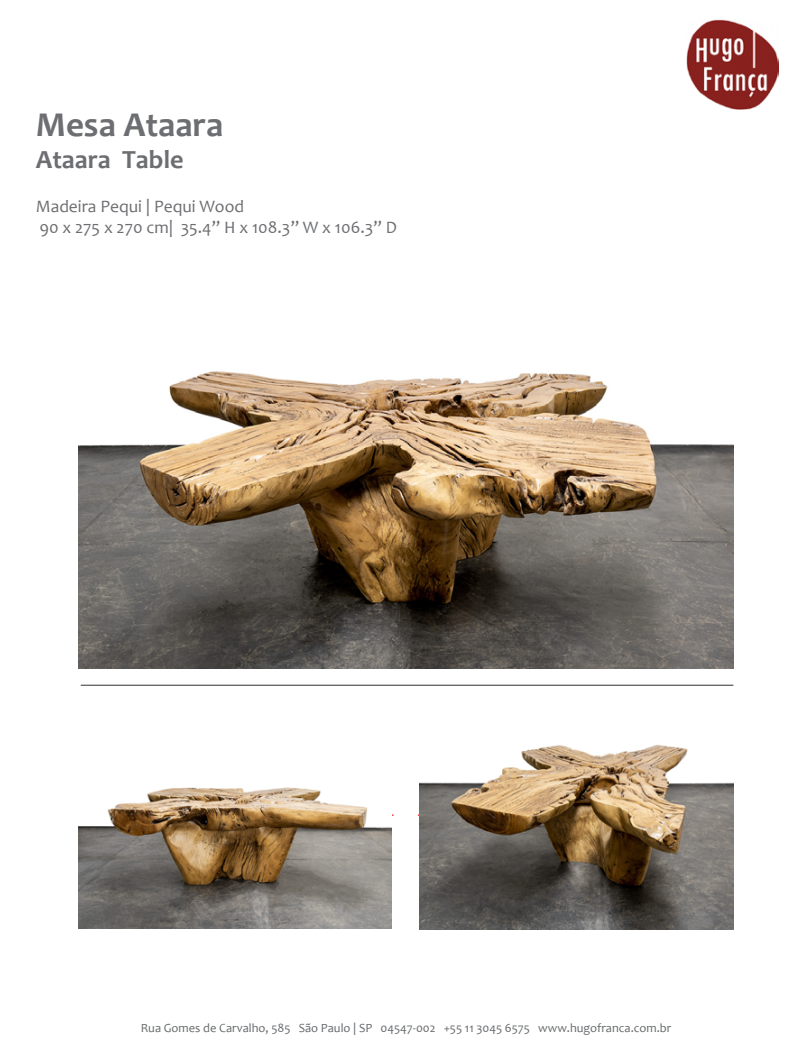
<style>
.page{position:relative;width:812px;height:1053px;background:#fff}
.page>*{position:absolute;margin:0;border:0;box-sizing:border-box;transform-origin:0 0}
.t1{font:700 35px "Candara";color:#6d6e71}
.t2{font:700 26.25px "Candara";color:#6d6e71}
.t3{font:17.5px/21px "Candara";color:#6d6e71}
.t4{font:12.5px "Candara";color:#67696b}
</style>
<div class="page">
<img style="left:686px;top:19px;width:92px;height:90px">
<hr style="left:81px;top:684px;width:652px;height:1px;background:#58595b">
<hr style="left:78px;top:490px;width:275px;height:1px;background:#ed1f24">
<hr style="left:286px;top:814px;width:107px;height:1px;background:#ed1f24">
<hr style="left:418px;top:814px;width:106px;height:1px;background:#ed1f24">
<hr style="left:238px;top:831px;width:1px;height:98px;background:#ed1f24">
<img style="left:79px;top:371px;width:654px;height:297px">
<img style="left:419px;top:744px;width:314px;height:185px">
<img style="left:78px;top:787px;width:313px;height:141px">
<h1 class="t1" style="left:36px;top:103px;width:189px">Mesa Ataara</h1>
<h2 class="t2" style="left:36px;top:143px;width:149px">Ataara Table</h2>
<h3 class="t3" style="left:36px;top:196px;width:363px">Madeira Pequi | Pequi Wood<br>90 x 275 x 270 cm| 35.4” H x 108.3” W x 106.3” D</h3>
<p class="t4" style="left:141px;top:1020px;width:532px">Rua Gomes de Carvalho, 585 São Paulo | SP 04547-002 +55 11 3045 6575 www.hugofranca.com.br</p>
</div>
